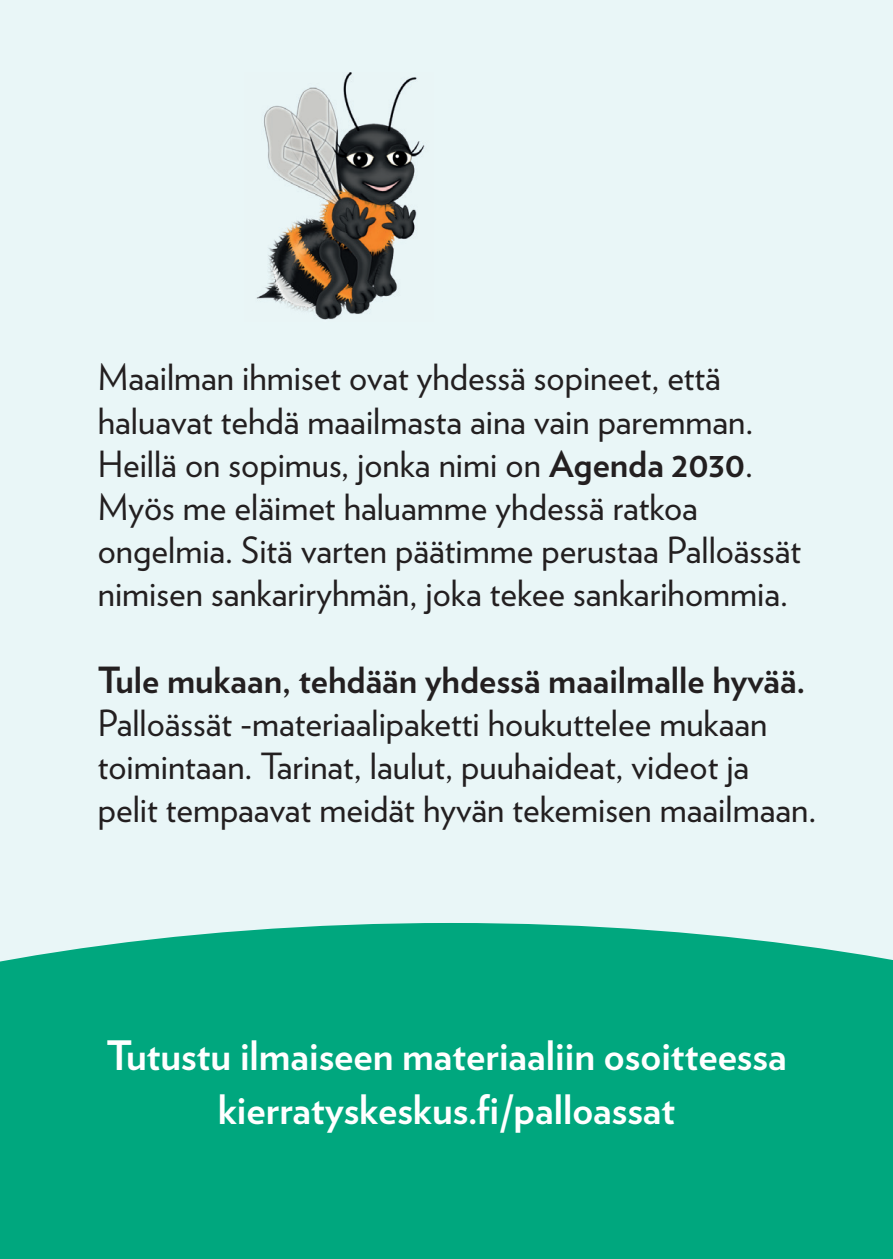
<style>
.page{position:relative;width:893px;height:1259px;background:#e9f6f7}
.page>*{position:absolute;margin:0;border:0;box-sizing:border-box;transform-origin:0 0}
.t1{font:700 40.5px/54px "Verlag";color:#fff;text-align:center}
.t2{font:36px/43.2px "Verlag";color:#231f20}
.t3{font:700 36px "Verlag";color:#231f20}
.s1{font-weight:700}
</style>
<div class="page">
<div style="left:0;top:923px;width:893px;height:336px;background:#00a77e"></div>
<img style="left:256px;top:72px;width:169px;height:248px">
<p class="t2" style="left:98px;top:354px;width:705px">Maailman ihmiset ovat yhdessä sopineet, että haluavat tehdä maailmasta aina vain paremman.<br>Heillä on sopimus, jonka nimi on <span class="s1">Agenda 2030</span>.<br>Myös me eläimet haluamme yhdessä ratkoa ongelmia. Sitä varten päätimme perustaa Palloässät nimisen sankariryhmän, joka tekee sankarihommia.</p>
<p class="t3" style="left:98px;top:651px;width:709px">Tule mukaan, tehdään yhdessä maailmalle hyvää.</p>
<p class="t2" style="left:98px;top:699px;width:720px">Palloässät -materiaalipaketti houkuttelee mukaan toimintaan. Tarinat, laulut, puuhaideat, videot ja pelit tempaavat meidät hyvän tekemisen maailmaan.</p>
<p class="t1" style="left:106px;top:1026px;width:682px">Tutustu ilmaiseen materiaaliin osoitteessa kierratyskeskus.fi/palloassat</p>
</div>
